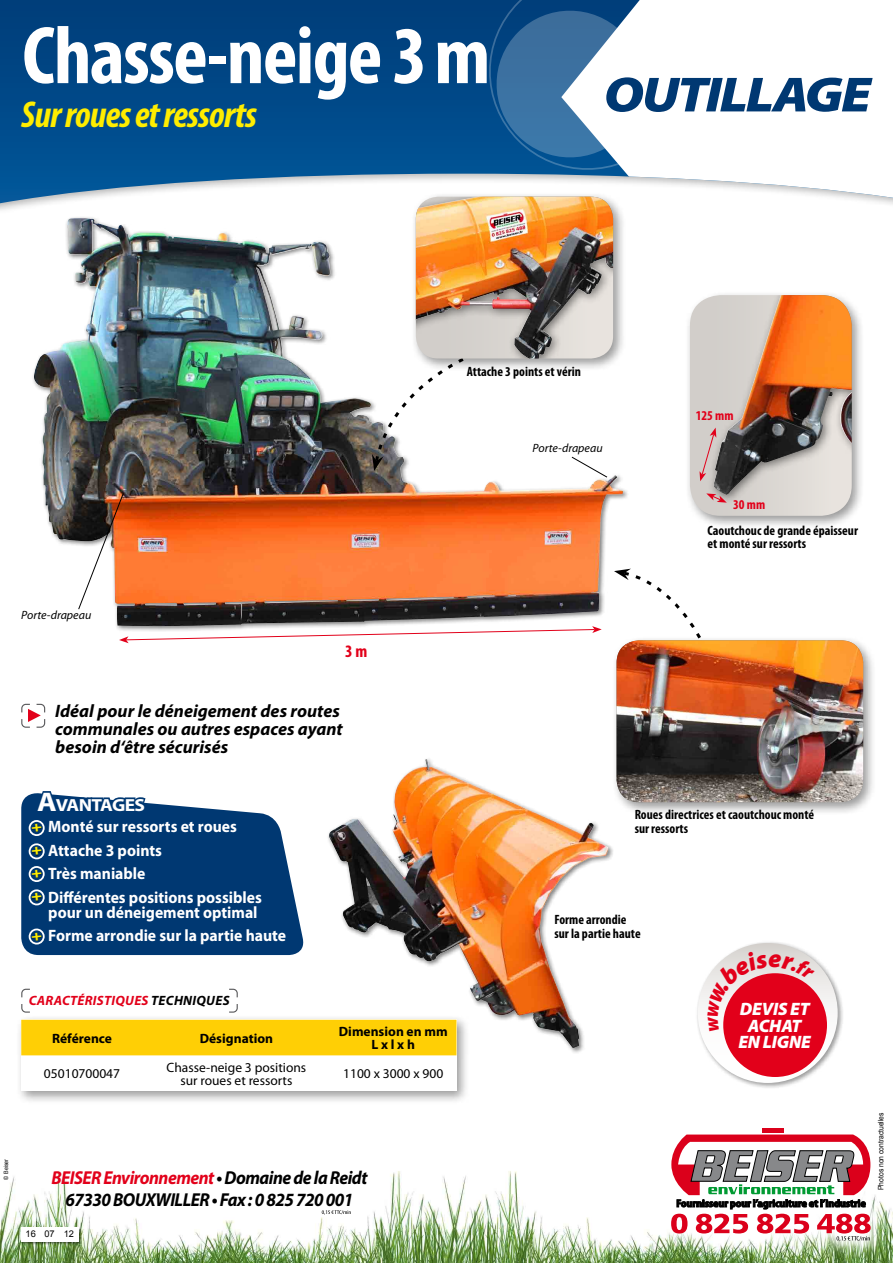
<style>
.page{position:relative;width:893px;height:1263px;background:#fff}
.page>*{position:absolute;margin:0;border:0;box-sizing:border-box;transform-origin:0 0}
.t1{font:700 condensed 82.5px "Myriad Pro";letter-spacing:-.02em;color:#fff}
.t2{font:italic 900 49.65px "Myriad Pro";letter-spacing:-.04em;color:#003872;scale:1.13 1}
.t3{font:italic 700 condensed 37.5px "Myriad Pro";letter-spacing:-.02em;color:#ffed00}
.t4{font:italic 700 18.75px/22.5px "Myriad Pro";letter-spacing:-.03em;color:#000;text-align:center;scale:.94 1}
.t5{font:italic 700 18px/18px "Myriad Pro";color:#000}
.t6{font:italic 900 18px/16.5px "Myriad Pro";letter-spacing:-.01em;color:#fff;text-align:center}
.t7{font:700 17.55px "Myriad Pro";letter-spacing:-.03em;color:#fff;scale:1.11 1}
.t8{font:700 condensed 17.55px "Myriad Pro";color:#e2001a}
.t9{font:700 16.5px/23.5px "Myriad Pro";color:#fff;scale:.95 1}
.t10{font:italic 900 14.25px/23px "Myriad Pro";color:#ffed00;text-align:center;scale:1.25 1}
.t11{font:700 condensed 13.5px/13.5px "Myriad Pro";color:#000}
.t12{font:13.5px/13.5px "Myriad Pro";color:#000;text-align:center}
.t13{font:700 13.5px/13.5px "Myriad Pro";color:#000;text-align:center}
.t14{font:italic 700 13.5px "Myriad Pro";letter-spacing:.02em;color:#e2001a}
.t15{font:700 condensed 13.5px "Myriad Pro";color:#e2001a}
.t16{font:italic 12px "Myriad Pro";color:#000}
.t17{font:9.3px "Arial";color:#000}
.t18{font:7.5px "Arial";color:#000;scale:.9 1}
.t19{font:6px "Arial";color:#000;scale:.9 1}
.s1{font-size:27px}
.s2{color:#000}
.s3{color:#e2001a}
</style>
<div class="page">
<img style="left:0;top:1171px;width:893px;height:92px">
<img style="left:653px;top:1128px;width:231px;height:127px">
<hr style="left:762px;top:1129px;width:21px;height:4px;background:#db001b">
<svg style="left:671px;top:1134px;width:200px;height:107px"></svg>
<div style="left:21px;top:1227px;width:61px;height:18px;background:#000;opacity:.5"></div>
<div style="left:21px;top:1227px;width:58px;height:15px;background:#fff"></div>
<svg style="left:322px;top:1210px;width:29px;height:5px"></svg>
<img style="left:34px;top:279px;width:589px;height:347px">
<div style="left:0;top:0;width:893px;height:279px;background:#000;opacity:.3"></div>
<svg style="left:0;top:0;width:561px;height:203px;background:#185992"></svg>
<svg style="left:561px;top:0;width:332px;height:203px"></svg>
<svg style="left:478px;top:0;width:216px;height:181px"></svg>
<div style="left:16px;top:1014px;width:454px;height:91px;background:#000;opacity:.4"></div>
<div style="left:21px;top:1020px;width:435px;height:71px;background:#fff"></div>
<div style="left:21px;top:1020px;width:435px;height:35px;background:#ffcf05"></div>
<div style="left:695px;top:940px;width:149px;height:149px;background:#000;opacity:.4"></div>
<svg style="left:698px;top:943px;width:140px;height:140px"></svg>
<div style="left:723px;top:973px;width:104px;height:104px;background:#e2001a;border-radius:50%"></div>
<svg style="left:21px;top:793px;width:283px;height:162px;background:#1d4f82"></svg>
<svg style="left:34px;top:791px;width:113px;height:43px;background:#215184"></svg>
<div style="left:33px;top:824px;width:9px;height:8px;background:#000;opacity:.4"></div>
<div style="left:28px;top:820px;width:17px;height:16px;border:2px solid #fff;border-radius:50%"></div>
<div style="left:33px;top:848px;width:9px;height:7px;background:#000;opacity:.4"></div>
<div style="left:28px;top:843px;width:17px;height:16px;border:2px solid #fff;border-radius:50%"></div>
<div style="left:33px;top:870px;width:9px;height:8px;background:#000;opacity:.4"></div>
<div style="left:28px;top:866px;width:17px;height:16px;border:2px solid #fff;border-radius:50%"></div>
<div style="left:33px;top:894px;width:9px;height:8px;background:#000;opacity:.4"></div>
<div style="left:28px;top:889px;width:17px;height:16px;border:2px solid #fff;border-radius:50%"></div>
<div style="left:33px;top:933px;width:9px;height:8px;background:#000;opacity:.4"></div>
<div style="left:28px;top:928px;width:17px;height:17px;border:2px solid #fff;border-radius:50%"></div>
<div style="left:327px;top:756px;width:287px;height:298px;background:#000;opacity:.5"></div>
<img style="left:329px;top:759px;width:279px;height:289px">
<div style="left:411px;top:191px;width:215px;height:180px;background:#000;opacity:.4"></div>
<div style="left:685px;top:290px;width:179px;height:239px;background:#000;opacity:.4"></div>
<svg style="left:690px;top:295px;width:162px;height:221px;background:#c09e86"></svg>
<svg style="left:119px;top:626px;width:483px;height:17px"></svg>
<img style="left:372px;top:197px;width:241px;height:281px">
<svg style="left:21px;top:704px;width:24px;height:24px"></svg>
<svg style="left:21px;top:1004px;width:9px;height:9px"></svg>
<svg style="left:21px;top:989px;width:9px;height:8px"></svg>
<svg style="left:229px;top:989px;width:9px;height:8px"></svg>
<svg style="left:229px;top:1004px;width:9px;height:9px"></svg>
<img style="left:78px;top:492px;width:46px;height:118px">
<div style="left:611px;top:635px;width:265px;height:180px;background:#000;opacity:.4"></div>
<svg style="left:614px;top:569px;width:249px;height:233px"></svg>
<img style="left:617px;top:640px;width:246px;height:162px">
<svg style="left:707px;top:951px;width:108px;height:80px"></svg>
<svg style="left:32px;top:932px;width:10px;height:8px"></svg>
<h1 class="t1" style="left:22px;top:4px;width:470px">Chasse-neige 3m</h1>
<h3 class="t3" style="left:21px;top:91px;width:237px">Sur roues et ressorts</h3>
<h2 class="t2" style="left:604px;top:67px;width:238px">OUTILLAGE</h2>
<p class="t11" style="left:467px;top:364px;width:116px">Attache 3 points et vérin</p>
<p class="t16" style="left:533px;top:441px;width:72px">Porte-drapeau</p>
<p class="t15" style="left:696px;top:407px;width:39px">125 mm</p>
<p class="t15" style="left:733px;top:496px;width:34px">30 mm</p>
<p class="t11" style="left:707px;top:523px;width:152px">Caoutchouc de grande épaisseur et monté sur ressorts</p>
<p class="t16" style="left:21px;top:608px;width:72px">Porte-drapeau</p>
<p class="t8" style="left:345px;top:641px;width:24px">3 m</p>
<h3 class="t5" style="left:55px;top:702px;width:289px">Idéal pour le déneigement des routes communales ou autres espaces ayant besoin d‘être sécurisés</h3>
<p class="t7" style="left:37px;top:793px;width:99px"><span class="s1">a</span>vantages</p>
<p class="t10" style="left:23px;top:817px;width:16px;rotate:-6deg">+ + + +</p>
<p class="t9" style="left:48px;top:814px;width:226px">Monté sur ressorts et roues<br>Attache 3 points<br>Très maniable<br>Différentes positions possibles</p>
<p class="t9" style="left:48px;top:900px;width:252px">pour un déneigement optimal<br>Forme arrondie sur la partie haute</p>
<p class="t14" style="left:29px;top:992px;width:195px">caractéris tiques <span class="s2">techniques</span></p>
<p class="t13" style="left:52px;top:1031px;width:61px">Référence</p>
<p class="t13" style="left:200px;top:1031px;width:75px">Désignation</p>
<p class="t13" style="left:339px;top:1024px;width:110px">Dimension en mm<br>L x l x h</p>
<p class="t12" style="left:44px;top:1067px;width:78px">05010700047</p>
<p class="t12" style="left:167px;top:1060px;width:141px">Chasse-neige 3 positions sur roues et ressorts</p>
<p class="t12" style="left:343px;top:1067px;width:102px">1100 x 3000 x 900</p>
<p class="t19" style="left:2px;top:1179px;width:25px;rotate:-90deg">© Beiser</p>
<h3 class="t4" style="left:51px;top:1166px;width:338px"><span class="s3">BEISER Environnement</span> • Domaine de la Reidt<br>67330 BOUXWILLER • Fax : 0 825 720 001</h3>
<p class="t17" style="left:26px;top:1228px;width:50px">16 07 12</p>
<p class="t11" style="left:635px;top:808px;width:181px">Roues directrices et caoutchouc monté sur ressorts</p>
<p class="t11" style="left:554px;top:913px;width:88px">Forme arrondie sur la partie haute</p>
<h3 class="t6" style="left:738px;top:1001px;width:74px">DEVIS ET<br>ACHAT<br>EN LIGNE</h3>
<p class="t18" style="left:876px;top:1190px;width:88px;rotate:-90deg">Photos non contractuelles</p>
</div>
